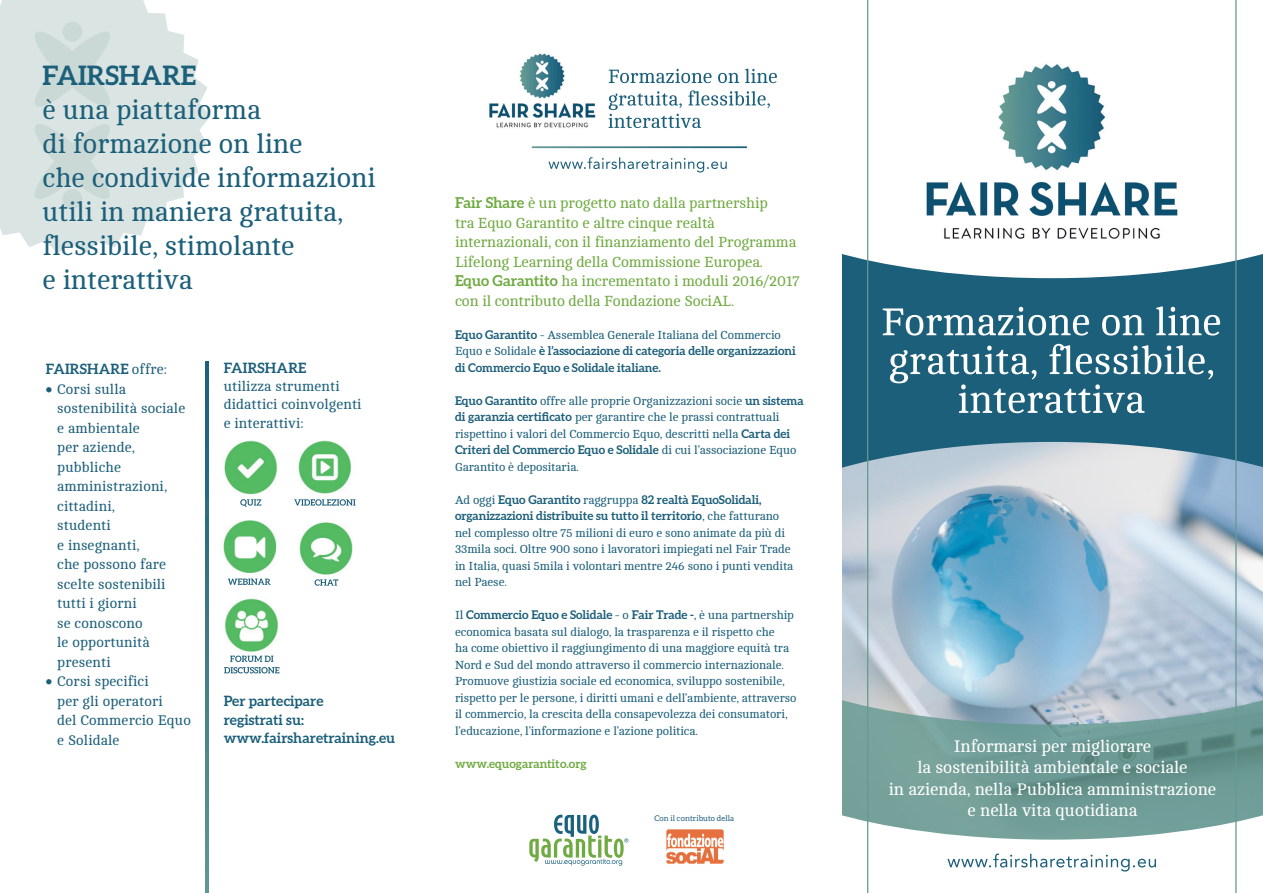
<style>
.page{position:relative;width:1263px;height:893px;background:#fff}
.page>*{position:absolute;margin:0;border:0;box-sizing:border-box;transform-origin:0 0}
.t1{font:27.45px/34px "Cambo";color:#1c5f7a}
.t2{font:700 26.85px "Aleo";color:#1c5f7a}
.t3{font:17.1px "Cambo";color:#fff}
.t4{font:15px/19.5px "Cambo";letter-spacing:-.005em;color:#70aa42}
.t5{font:14.25px/18.1px "Cambo";letter-spacing:.01em;color:#1c5f7a}
.t6{font:700 14.25px "Aleo";color:#1c5f7a}
.txt_serif_-_base{font:12px/16.5px "Cambo";letter-spacing:-.005em;color:#1c5f7a}
.txt_serif_-_base-2{font:700 12px/16.5px "Aleo";letter-spacing:-.005em;color:#1c5f7a}
.t7{font:700 12px "Aleo";color:#70aa42}
.t8{font:7.8px "Aleo";letter-spacing:.01em;color:#1c5f7a}
.s1{font-family:"Aleo";font-weight:700}
.s2{font-family:"Cambo";font-weight:400}
.s3{font-family:"Aleo"}
</style>
<div class="page">
<img style="left:842px;top:468px;width:421px;height:231px">
<div style="left:842px;top:253px;width:421px;height:215px;background:#1c5f7a"></div>
<svg style="left:548px;top:157px;width:179px;height:16px"></svg>
<svg style="left:529px;top:815px;width:99px;height:51px"></svg>
<img style="left:666px;top:829px;width:58px;height:35px">
<img style="left:489px;top:53px;width:107px;height:75px">
<svg style="left:608px;top:90px;width:162px;height:38px"></svg>
<svg style="left:609px;top:69px;width:168px;height:14px"></svg>
<svg style="left:0;top:0;width:210px;height:253px"></svg>
<svg style="left:842px;top:699px;width:421px;height:116px;background:#729e98"></svg>
<svg style="left:842px;top:815px;width:421px;height:78px"></svg>
<svg style="left:206px;top:361px;width:3px;height:532px;background:#3d7985"></svg>
<svg style="left:867px;top:0;width:369px;height:893px"></svg>
<img style="left:224px;top:440px;width:54px;height:61px">
<svg style="left:240px;top:499px;width:21px;height:8px"></svg>
<img style="left:298px;top:440px;width:53px;height:54px">
<svg style="left:294px;top:499px;width:62px;height:7px"></svg>
<img style="left:223px;top:520px;width:54px;height:53px">
<svg style="left:228px;top:579px;width:42px;height:6px"></svg>
<img style="left:299px;top:522px;width:54px;height:53px">
<svg style="left:315px;top:579px;width:23px;height:7px"></svg>
<img style="left:225px;top:598px;width:53px;height:58px">
<svg style="left:224px;top:656px;width:55px;height:17px"></svg>
<p class="t2" style="left:43px;top:60px;width:155px">FAIRSHARE</p>
<p class="t1" style="left:43px;top:94px;width:220px">è una piattaforma</p>
<p class="t1" style="left:43px;top:128px;width:262px">di formazione on line</p>
<p class="t1" style="left:43px;top:162px;width:335px">che condivide informazioni utili in maniera gratuita, flessibile, stimolante</p>
<p class="t1" style="left:43px;top:263px;width:152px">e interattiva</p>
<p class="t4" style="left:455px;top:194px;width:314px"><span class="s1">Fair Share</span> è un progetto nato dalla partnership</p>
<p class="t4" style="left:455px;top:213px;width:343px">tra Equo Garantito e altre cinque realtà internazionali, con il finanziamento del Programma<br>Lifelong Learning della Commissione Europea.</p>
<p class="t4" style="left:455px;top:272px;width:346px"><span class="s1">Equo Garantito</span> ha incrementato i moduli 2016/2017</p>
<p class="t4" style="left:455px;top:291px;width:280px">con il contributo della Fondazione SociAL.</p>
<p class="txt_serif_-_base" style="left:455px;top:327px;width:327px"><span class="s1">Equo Garantito</span> - Assemblea Generale Italiana del Commercio</p>
<p class="txt_serif_-_base-2" style="left:455px;top:342px;width:342px"><span class="s2">Equo e Solidale</span> è l’associazione di categoria delle organizzazioni</p>
<p class="txt_serif_-_base-2" style="left:455px;top:359px;width:207px">di Commercio Equo e Solidale italiane.</p>
<p class="txt_serif_-_base" style="left:455px;top:393px;width:350px"><span class="s1">Equo Garantito</span> offre alle proprie Organizzazioni socie <span class="s1">un sistema di garanzia certificato</span> per garantire che le prassi contrattuali rispettino i valori del Commercio Equo, descritti nella <span class="s1">Carta dei Criteri del Commercio Equo e Solidale</span> di cui l’associazione Equo Garantito è depositaria.</p>
<p class="txt_serif_-_base-2" style="left:455px;top:491px;width:326px"><span class="s2">Ad oggi</span> Equo Garantito <span class="s2">raggruppa</span> 82 realtà EquoSolidali, organizzazioni distribuite su tutto il territorio<span class="s2">, che fatturano</span></p>
<p class="txt_serif_-_base" style="left:455px;top:525px;width:337px">nel complesso oltre 75 milioni di euro e sono animate da più di<br>33mila soci. Oltre 900 sono i lavoratori impiegati nel Fair Trade</p>
<p class="txt_serif_-_base" style="left:455px;top:558px;width:340px">in Italia, quasi 5mila i volontari mentre 246 sono i punti vendita nel Paese.</p>
<p class="txt_serif_-_base" style="left:455px;top:607px;width:343px">Il <span class="s1">Commercio Equo e Solidale</span> - o <span class="s1">Fair Trade -</span>, è una partnership economica basata sul dialogo, la trasparenza e il rispetto che<br>ha come obiettivo il raggiungimento di una maggiore equità tra Nord e Sud del mondo attraverso il commercio internazionale.<br>Promuove giustizia sociale ed economica, sviluppo sostenibile, rispetto per le persone, i diritti umani e dell’ambiente, attraverso il commercio, la crescita della consapevolezza dei consumatori, l’educazione, l’informazione e l’azione politica.</p>
<p class="t7" style="left:455px;top:756px;width:133px">www.equogarantito.org</p>
<p class="t6" style="left:224px;top:360px;width:84px">FAIRSHARE</p>
<p class="t5" style="left:224px;top:378px;width:139px">utilizza strumenti didattici coinvolgenti</p>
<p class="t5" style="left:224px;top:414px;width:81px">e interattivi:</p>
<p class="t6" style="left:46px;top:361px;width:122px">FAIRSHARE <span class="s2">offre:</span></p>
<p class="t5" style="left:46px;top:380px;width:82px"><span class="s3">•</span> Corsi sulla</p>
<p class="t5" style="left:57px;top:399px;width:130px">sostenibilità sociale</p>
<p class="t5" style="left:57px;top:419px;width:84px">e ambientale</p>
<p class="t5" style="left:57px;top:438px;width:79px">per aziende,</p>
<p class="t5" style="left:57px;top:458px;width:65px">pubbliche</p>
<p class="t5" style="left:57px;top:477px;width:111px">amministrazioni,</p>
<p class="t5" style="left:57px;top:497px;width:59px">cittadini,</p>
<p class="t5" style="left:57px;top:516px;width:55px">studenti</p>
<p class="t5" style="left:57px;top:536px;width:84px">e insegnanti,</p>
<p class="t5" style="left:57px;top:555px;width:110px">che possono fare</p>
<p class="t5" style="left:57px;top:575px;width:110px">scelte sostenibili</p>
<p class="t5" style="left:57px;top:594px;width:81px">tutti i giorni</p>
<p class="t5" style="left:57px;top:614px;width:87px">se conoscono</p>
<p class="t5" style="left:57px;top:633px;width:94px">le opportunità</p>
<p class="t5" style="left:57px;top:653px;width:55px">presenti</p>
<p class="t5" style="left:46px;top:672px;width:104px"><span class="s3">•</span> Corsi specifici</p>
<p class="t5" style="left:57px;top:692px;width:107px">per gli operatori</p>
<p class="t5" style="left:57px;top:711px;width:135px">del Commercio Equo</p>
<p class="t5" style="left:57px;top:731px;width:64px">e Solidale</p>
<p class="t3" style="left:954px;top:737px;width:199px">Informarsi per migliorare</p>
<p class="t3" style="left:917px;top:758px;width:272px">la sostenibilità ambientale e sociale</p>
<p class="t3" style="left:889px;top:779px;width:329px">in azienda, nella Pubblica amministrazione</p>
<p class="t3" style="left:967px;top:801px;width:171px">e nella vita quotidiana</p>
<p class="t6" style="left:224px;top:692px;width:101px">Per partecipare</p>
<p class="t6" style="left:224px;top:711px;width:82px">registrati su:</p>
<p class="t6" style="left:224px;top:730px;width:173px">www.fairsharetraining.eu</p>
<p class="t8" style="left:654px;top:814px;width:81px">Con il contributo della</p>
</div>
